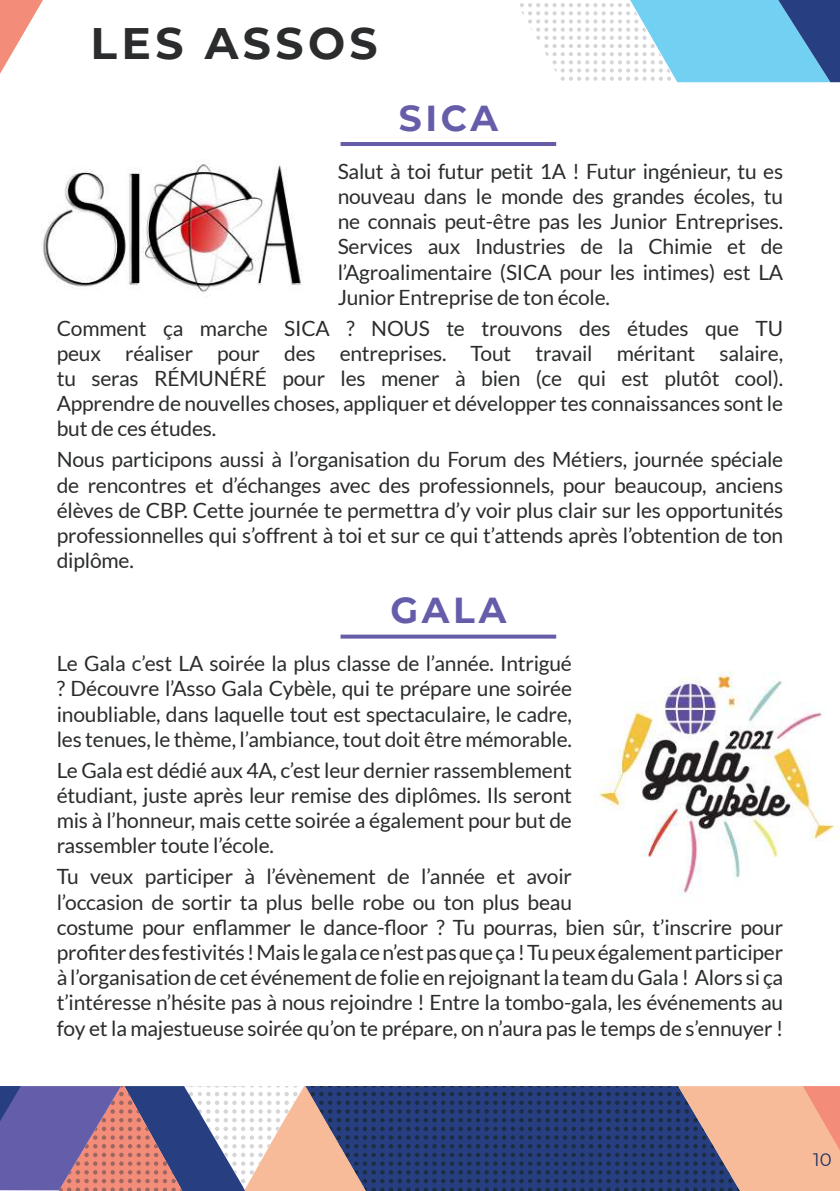
<style>
.page{position:relative;width:840px;height:1191px;background:#fff}
.page>*{position:absolute;margin:0;border:0;box-sizing:border-box;transform-origin:0 0}
.t1{font:700 44px "Montserrat";letter-spacing:.1em;color:#2a2c2d}
.t2{font:700 36px "Montserrat";letter-spacing:.1em;color:#655da9}
.t3{font:21px/25.2px "Lato";letter-spacing:-.01em;color:#2a2c2d;text-align:justify}
.t4{font:18px "Montserrat";color:#1e2e60}
</style>
<div class="page">
<svg style="left:0;top:1086px;width:839px;height:105px;background:#7a708c"></svg>
<img style="left:136px;top:1086px;width:66px;height:88px">
<svg style="left:0;top:0;width:43px;height:74px"></svg>
<svg style="left:520px;top:0;width:320px;height:82px"></svg>
<img style="left:609px;top:3px;width:29px;height:21px">
<hr style="left:340px;top:142px;width:216px;height:4px;background:#655da9">
<svg style="left:340px;top:634px;width:216px;height:4px"></svg>
<img style="left:43px;top:163px;width:258px;height:130px">
<img style="left:594px;top:671px;width:245px;height:224px">
<h1 class="t1" style="left:90px;top:12px;width:288px">LES ASSOS</h1>
<h2 class="t2" style="left:398px;top:92px;width:101px">SICA</h2>
<p class="t3" style="left:337px;top:158px;width:447px">Salut à toi futur petit 1A ! Futur ingénieur, tu es nouveau dans le monde des grandes écoles, tu ne connais peut-être pas les Junior Entreprises.<br>Services aux Industries de la Chimie et de l’Agroalimentaire (SICA pour les intimes) est LA Junior Entreprise de ton école.</p>
<p class="t3" style="left:57px;top:315px;width:727px">Comment ça marche SICA ? NOUS te trouvons des études que TU peux réaliser pour des entreprises. Tout travail méritant salaire, tu seras RÉ MUNÉ RÉ pour les mener à bien (ce qui est plutôt cool).<br>Apprendre de nouvelles choses, appliquer et développer tes connaissances sont le but de ces études.</p>
<p class="t3" style="left:57px;top:447px;width:727px">Nous participons aussi à l’organisation du Forum des Métiers, journée spéciale de rencontres et d’échanges avec des professionnels, pour beaucoup, anciens élèves de CBP. Cette journée te permettra d’y voir plus clair sur les opportunités professionnelles qui s’offrent à toi et sur ce qui t’attends après l’obtention de ton diplôme.</p>
<h2 class="t2" style="left:390px;top:584px;width:117px">GALA</h2>
<p class="t3" style="left:57px;top:651px;width:516px">Le Gala c’est LA soirée la plus classe de l’année. Intrigué ? Découvre l’Asso Gala Cybèle, qui te prépare une soirée inoubliable, dans laquelle tout est spectaculaire, le cadre, les tenues, le thème, l’ambiance, tout doit être mémorable.</p>
<p class="t3" style="left:57px;top:757px;width:516px">Le Gala est dédié aux 4A, c’est leur dernier rassemblement étudiant, juste après leur remise des diplômes. Ils seront mis à l’honneur, mais cette soirée a également pour but de rassembler toute l’école.</p>
<p class="t3" style="left:57px;top:864px;width:727px;text-align:left">Tu veux participer à l’évènement de l’année et avoir<br>l’occasion de sortir ta plus belle robe ou ton plus beau<br>costume pour enflammer le dance-floor ? Tu pourras, bien sûr, t’inscrire pour profiter des festivités ! Mais le gala ce n’est pas que ça ! Tu peux également participer à l’organisation de cet événement de folie en rejoignant la team du Gala ! Alors si ça t’intéresse n’hésite pas à nous rejoindre ! Entre la tombo-gala, les événements au foy et la majestueuse soirée qu’on te prépare, on n’aura pas le temps de s’ennuyer !</p>
<p class="t4" style="left:812px;top:1147px;width:20px">10</p>
</div>
